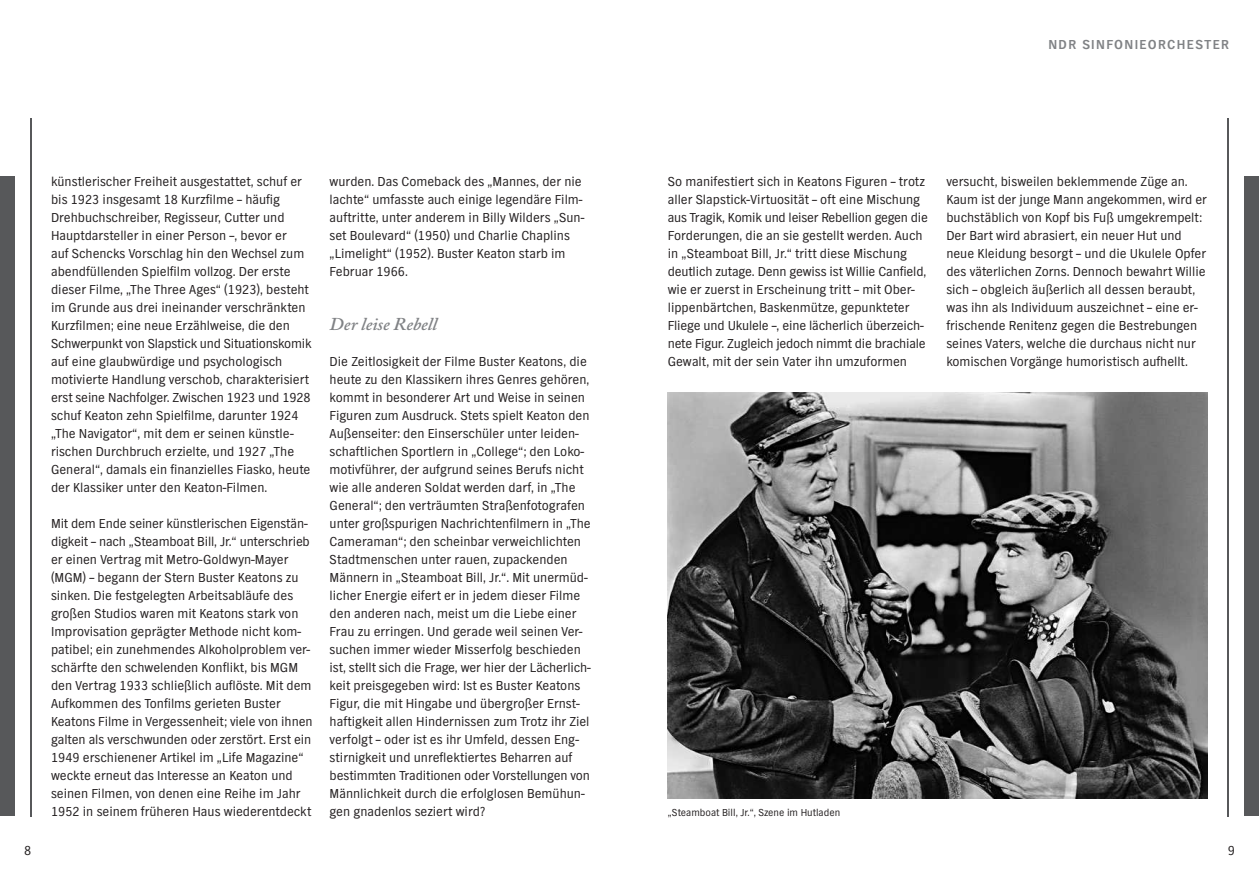
<style>
.page{position:relative;width:1259px;height:893px;background:#fff}
.page>*{position:absolute;margin:0;border:0;box-sizing:border-box;transform-origin:0 0}
.t1{font:italic 600 18px "Adobe Caslon Pro";color:#808285}
.t2{font:13.5px/18px "NDR Sans";color:#231f20}
.t3{font:700 13.5px "NDR Sans";letter-spacing:.1em;color:#808285}
.t4{font:10.5px "NDR Sans";color:#231f20}
</style>
<div class="page">
<div style="left:0;top:176px;width:15px;height:640px;background:#57585a"></div>
<hr style="left:30px;top:118px;width:1px;height:698px;background:#57585a">
<div style="left:1244px;top:176px;width:15px;height:640px;background:#57585a"></div>
<hr style="left:1227px;top:118px;width:2px;height:698px;background:#57585a">
<img style="left:668px;top:392px;width:540px;height:406px">
<p class="t2" style="left:24px;top:841px;width:9px">8</p>
<p class="t2" style="left:51px;top:173px;width:262px">künstlerischer Freiheit ausgestattet, schuf er bis 1923 insgesamt 18 Kurzfilme – häufig Drehbuchschreiber, Regisseur, Cutter und Hauptdarsteller in einer Person –, bevor er<br>auf Schencks Vorschlag hin den Wechsel zum abendfüllenden Spielfilm vollzog. Der erste dieser Filme, „The Three Ages“ (1923), besteht im Grunde aus drei ineinander verschränkten Kurzfilmen; eine neue Erzählweise, die den Schwerpunkt von Slapstick und Situationskomik auf eine glaubwürdige und psychologisch motivierte Handlung verschob, charakterisiert erst seine Nachfolger. Zwischen 1923 und 1928 schuf Keaton zehn Spielfilme, darunter 1924 „The Navigator“, mit dem er seinen künstle&shy;rischen Durchbruch erzielte, und 1927 „The General“, damals ein finanzielles Fiasko, heute der Klassiker unter den Keaton-Filmen.</p>
<p class="t2" style="left:51px;top:515px;width:263px">Mit dem Ende seiner künstlerischen Eigenstän&shy;digkeit – nach „Steamboat Bill, Jr.“ unterschrieb er einen Vertrag mit Metro-Goldwyn-Mayer (MGM) – begann der Stern Buster Keatons zu sinken. Die festgelegten Arbeitsabläufe des großen Studios waren mit Keatons stark von Improvisation geprägter Methode nicht kom&shy;patibel; ein zunehmendes Alkoholproblem ver&shy;schärfte den schwelenden Konflikt, bis MGM den Vertrag 1933 schließlich auflöste. Mit dem Aufkommen des Tonfilms gerieten Buster Keatons Filme in Vergessenheit; viele von ihnen galten als verschwunden oder zerstört. Erst ein 1949 erschienener Artikel im „Life Magazine“ weckte erneut das Interesse an Keaton und seinen Filmen, von denen eine Reihe im Jahr 1952 in seinem früheren Haus wiederentdeckt</p>
<p class="t2" style="left:330px;top:173px;width:256px">wurden. Das Comeback des „Mannes, der nie lachte“ umfasste auch einige legendäre Film&shy;auftritte, unter anderem in Billy Wilders „Sun&shy;set Boulevard“ (1950) und Charlie Chaplins „Limelight“ (1952). Buster Keaton starb im Februar 1966.</p>
<h1 class="t1" style="left:330px;top:314px;width:109px">Der leise Rebell</h1>
<p class="t2" style="left:330px;top:353px;width:263px">Die Zeitlosigkeit der Filme Buster Keatons, die heute zu den Klassikern ihres Genres gehören, kommt in besonderer Art und Weise in seinen Figuren zum Ausdruck. Stets spielt Keaton den Außenseiter: den Einserschüler unter leiden&shy;schaftlichen Sportlern in „College“; den Loko&shy;motivführer, der aufgrund seines Berufs nicht wie alle anderen Soldat werden darf, in „The General“; den verträumten Straßenfotografen unter großspurigen Nachrichtenfilmern in „The Cameraman“; den scheinbar verweichlichten Stadtmenschen unter rauen, zupackenden Männern in „Steamboat Bill, Jr.“. Mit unermüd&shy;licher Energie eifert er in jedem dieser Filme den anderen nach, meist um die Liebe einer Frau zu erringen. Und gerade weil seinen Ver&shy;suchen immer wieder Misserfolg beschieden ist, stellt sich die Frage, wer hier der Lächerlich&shy;keit preisgegeben wird: Ist es Buster Keatons Figur, die mit Hingabe und übergroßer Ernst&shy;haftigkeit allen Hindernissen zum Trotz ihr Ziel verfolgt – oder ist es ihr Umfeld, dessen Eng&shy;stirnigkeit und unreflektiertes Beharren auf bestimmten Traditionen oder Vorstellungen von Männlichkeit durch die erfolglosen Bemühun&shy;gen gnadenlos seziert wird?</p>
<p class="t3" style="left:1048px;top:37px;width:182px">NDR SINFONIEORCHESTER</p>
<p class="t2" style="left:668px;top:173px;width:262px">So manifestiert sich in Keatons Figuren – trotz aller Slapstick-Virtuosität – oft eine Mischung aus Tragik, Komik und leiser Rebellion gegen die Forderungen, die an sie gestellt werden. Auch in „Steamboat Bill, Jr.“ tritt diese Mischung deutlich zutage. Denn gewiss ist Willie Canfield, wie er zuerst in Erscheinung tritt – mit Ober&shy;lippenbärtchen, Baskenmütze, gepunkteter Fliege und Ukulele –, eine lächerlich über zeich - nete Figur. Zugleich jedoch nimmt die brachiale Gewalt, mit der sein Vater ihn umzuformen</p>
<p class="t2" style="left:946px;top:173px;width:262px">versucht, bisweilen beklemmende Züge an.<br>Kaum ist der junge Mann angekommen, wird er buchstäblich von Kopf bis Fuß umgekrempelt:<br>Der Bart wird abrasiert, ein neuer Hut und neue Kleidung besorgt – und die Ukulele Opfer des väterlichen Zorns. Dennoch bewahrt Willie sich – obgleich äußerlich all dessen beraubt, was ihn als Individuum auszeichnet – eine er&shy;frischende Renitenz gegen die Bestrebungen seines Vaters, welche die durchaus nicht nur komischen Vorgänge humoristisch aufhellt.</p>
<p class="t4" style="left:668px;top:807px;width:174px">„Steamboat Bill, Jr.“, Szene im Hutladen</p>
<p class="t2" style="left:1227px;top:841px;width:9px">9</p>
</div>
